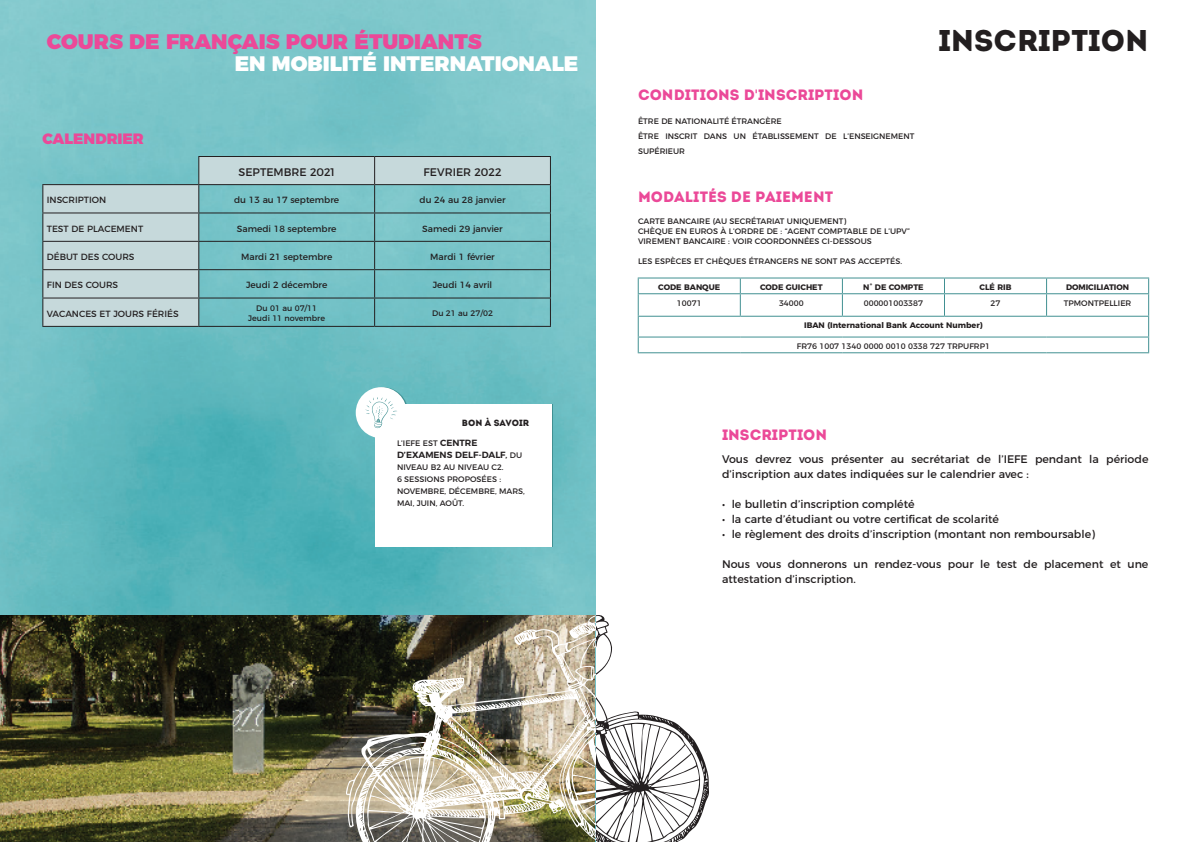
<style>
.page{position:relative;width:1191px;height:842px;background:#fff}
.page>*{position:absolute;margin:0;border:0;box-sizing:border-box;transform-origin:0 0}
.t1{font:30px "Intro";color:#231f20}
.t2{font:900 21px "Montserrat";color:#eb4998}
.t3{font:900 21px "Montserrat";color:#fff}
.t4{font:15px "Intro";color:#eb4998}
.t5{font:900 15px "Montserrat";color:#eb4998}
.t6{font:11px/15px "Montserrat";color:#231f20}
.t7{font:9px "Montserrat";color:#231f20}
.t8{font:600 9px "Montserrat";color:#231f20}
.t9{font:9px "Intro";color:#231f20}
.t10{font:8px/15px "Montserrat";color:#231f20}
.t11{font:700 8px "Montserrat";color:#231f20}
.s1{font-weight:600;font-size:9px}
.s2{font-size:8px}
.s3{font-weight:400;font-size:8px}
.s4{font-family:"Montserrat"}
</style>
<div class="page">
<hr style="left:638px;top:277px;width:102px;height:1px;background:#419092">
<hr style="left:740px;top:277px;width:102px;height:1px;background:#419092">
<hr style="left:842px;top:277px;width:102px;height:1px;background:#419092">
<hr style="left:944px;top:277px;width:102px;height:1px;background:#419092">
<hr style="left:1046px;top:277px;width:103px;height:1px;background:#419092">
<svg style="left:638px;top:278px;width:511px;height:75px"></svg>
<img style="left:0;top:0;width:595px;height:615px">
<img style="left:0;top:615px;width:346px;height:227px">
<svg style="left:595px;top:611px;width:114px;height:231px"></svg>
<img style="left:346px;top:611px;width:249px;height:231px">
<svg style="left:43px;top:156px;width:507px;height:170px;background:#92c8cc"></svg>
<hr style="left:42px;top:326px;width:157px;height:1px;background:#231f20">
<hr style="left:42px;top:212px;width:157px;height:1px;background:#231f20">
<hr style="left:42px;top:241px;width:157px;height:1px;background:#231f20">
<hr style="left:42px;top:269px;width:157px;height:1px;background:#231f20">
<svg style="left:42px;top:185px;width:1px;height:141px"></svg>
<hr style="left:42px;top:297px;width:157px;height:1px;background:#231f20">
<hr style="left:42px;top:184px;width:157px;height:1px;background:#231f20">
<hr style="left:199px;top:212px;width:175px;height:1px;background:#231f20">
<hr style="left:374px;top:212px;width:177px;height:1px;background:#231f20">
<hr style="left:199px;top:241px;width:175px;height:1px;background:#231f20">
<hr style="left:374px;top:241px;width:177px;height:1px;background:#231f20">
<hr style="left:199px;top:269px;width:175px;height:1px;background:#231f20">
<hr style="left:374px;top:269px;width:177px;height:1px;background:#231f20">
<hr style="left:199px;top:297px;width:175px;height:1px;background:#231f20">
<hr style="left:374px;top:297px;width:177px;height:1px;background:#231f20">
<hr style="left:199px;top:326px;width:175px;height:1px;background:#231f20">
<hr style="left:374px;top:326px;width:177px;height:1px;background:#231f20">
<hr style="left:198px;top:156px;width:176px;height:1px;background:#231f20">
<svg style="left:198px;top:157px;width:1px;height:169px"></svg>
<hr style="left:374px;top:156px;width:177px;height:1px;background:#231f20">
<svg style="left:374px;top:157px;width:1px;height:169px"></svg>
<svg style="left:550px;top:157px;width:1px;height:169px"></svg>
<hr style="left:199px;top:184px;width:175px;height:1px;background:#231f20">
<hr style="left:374px;top:184px;width:177px;height:1px;background:#231f20">
<div style="left:375px;top:404px;width:176px;height:142px;background:#fff"></div>
<div style="left:356px;top:387px;width:51px;height:51px;background:#fff;border-radius:50%"></div>
<svg style="left:365px;top:397px;width:32px;height:31px"></svg>
<p class="t2" style="left:47px;top:24px;width:436px">COURS DE FRANÇAIS POUR ÉTUDIANTS</p>
<p class="t3" style="left:235px;top:46px;width:345px">EN MOBILITÉ INTERNATIONALE</p>
<p class="t5" style="left:42px;top:126px;width:103px">CALENDRIER</p>
<p class="t6" style="left:238px;top:164px;width:98px">SEPTEMBRE 2021</p>
<p class="t6" style="left:423px;top:164px;width:79px">FEVRIER 2022</p>
<p class="t7" style="left:47px;top:193px;width:61px">INSCRIPTION</p>
<p class="t7" style="left:234px;top:193px;width:107px">du 13 au 17 septembre</p>
<p class="t7" style="left:419px;top:193px;width:87px">du 24 au 28 janvier</p>
<p class="t7" style="left:47px;top:221px;width:98px">TEST DE PLACEMENT</p>
<p class="t7" style="left:237px;top:221px;width:101px">Samedi 18 septembre</p>
<p class="t7" style="left:422px;top:221px;width:82px">Samedi 29 janvier</p>
<p class="t7" style="left:47px;top:249px;width:89px">DÉBUT DES COURS</p>
<p class="t7" style="left:241px;top:249px;width:93px">Mardi 21 septembre</p>
<p class="t7" style="left:430px;top:249px;width:66px">Mardi 1 février</p>
<p class="t7" style="left:47px;top:278px;width:73px">FIN DES COURS</p>
<p class="t7" style="left:246px;top:278px;width:83px">Jeudi 2 décembre</p>
<p class="t7" style="left:433px;top:278px;width:61px">Jeudi 14 avril</p>
<p class="t7" style="left:47px;top:306px;width:133px">VACANCES ET JOURS FÉRIÉS</p>
<p class="t10" style="left:256px;top:300px;width:62px">Du 01 au 07/11</p>
<p class="t10" style="left:248px;top:310px;width:78px">Jeudi 11 novembre</p>
<p class="t10" style="left:432px;top:305px;width:62px">Du 21 au 27/02</p>
<p class="t9" style="left:462px;top:418px;width:69px">BON À SAVOIR</p>
<p class="t10" style="left:397px;top:435px;width:82px">L’IEFE EST <span class="s1">CENTRE</span></p>
<p class="t8" style="left:397px;top:448px;width:127px">D’EXAMENS DELF-DALF<span class="s2">,</span> <span class="s3">DU</span></p>
<p class="t10" style="left:397px;top:459px;width:108px">NIVEAU B2 AU NIVEAU C2.</p>
<p class="t10" style="left:397px;top:471px;width:106px">6 SESSIONS PROPOSÉES :</p>
<p class="t10" style="left:397px;top:485px;width:129px;line-height:12px">NOVEMBRE, DÉCEMBRE, MARS,<br>MAI, JUIN, AOÛT.</p>
<p class="t4" style="left:638px;top:85px;width:227px">CONDITIONS D<span class="s4">'</span>INSCRIPTION</p>
<p class="t10" style="left:638px;top:113px;width:145px">ÊTRE DE NATIONALITÉ ÉTRANGÈRE</p>
<p class="t10" style="left:638px;top:128px;width:278px">ÊTRE INSCRIT DANS UN ÉTABLISSEMENT DE L’ENSEIGNEMENT<br>SUPÉRIEUR</p>
<p class="t4" style="left:638px;top:187px;width:197px">MODALITÉS DE PAIEMENT</p>
<p class="t10" style="left:638px;top:213px;width:210px">CARTE BANCAIRE (AU SECRÉTARIAT UNIQUEMENT)</p>
<p class="t10" style="left:638px;top:223px;width:273px">CHÈQUE EN EUROS À L’ORDRE DE : “AGENT COMPTABLE DE L’UPV”</p>
<p class="t10" style="left:638px;top:233px;width:235px">VIREMENT BANCAIRE : VOIR COORDONNÉES CI-DESSOUS</p>
<p class="t10" style="left:638px;top:253px;width:266px">LES ESPÈCES ET CHÈQUES ÉTRANGERS NE SONT PAS ACCEPTÉS.</p>
<p class="t1" style="left:938px;top:22px;width:212px">INSCRIPTION</p>
<p class="t11" style="left:658px;top:280px;width:63px">CODE BANQUE</p>
<p class="t11" style="left:760px;top:280px;width:64px">CODE GUICHET</p>
<p class="t11" style="left:863px;top:280px;width:62px">N° DE COMPTE</p>
<p class="t11" style="left:979px;top:280px;width:33px">CLÉ RIB</p>
<p class="t11" style="left:1066px;top:280px;width:65px">DOMICILIATION</p>
<p class="t10" style="left:677px;top:294px;width:26px">10071</p>
<p class="t10" style="left:779px;top:294px;width:26px">34000</p>
<p class="t10" style="left:864px;top:294px;width:61px">000001003387</p>
<p class="t10" style="left:990px;top:294px;width:11px">27</p>
<p class="t10" style="left:1063px;top:294px;width:69px">TPMONTPELLIER</p>
<p class="t11" style="left:804px;top:319px;width:180px">IBAN (International Bank Account Number)</p>
<p class="t10" style="left:797px;top:338px;width:195px">FR76 1007 1340 0000 0010 0338 727 TRPUFRP1</p>
<p class="t4" style="left:722px;top:425px;width:107px">INSCRIPTION</p>
<p class="t6" style="left:722px;top:450px;width:428px">Vous devrez vous présenter au secrétariat de l’IEFE pendant la période d’inscription aux dates indiquées sur le calendrier avec :</p>
<p class="t6" style="left:722px;top:495px;width:194px">• le bulletin d’inscription complété</p>
<p class="t6" style="left:722px;top:510px;width:278px">• la carte d’étudiant ou votre certificat de scolarité</p>
<p class="t6" style="left:722px;top:525px;width:374px">• le règlement des droits d’inscription (montant non remboursable)</p>
<p class="t6" style="left:722px;top:555px;width:428px">Nous vous donnerons un rendez-vous pour le test de placement et une attestation d’inscription.</p>
</div>
